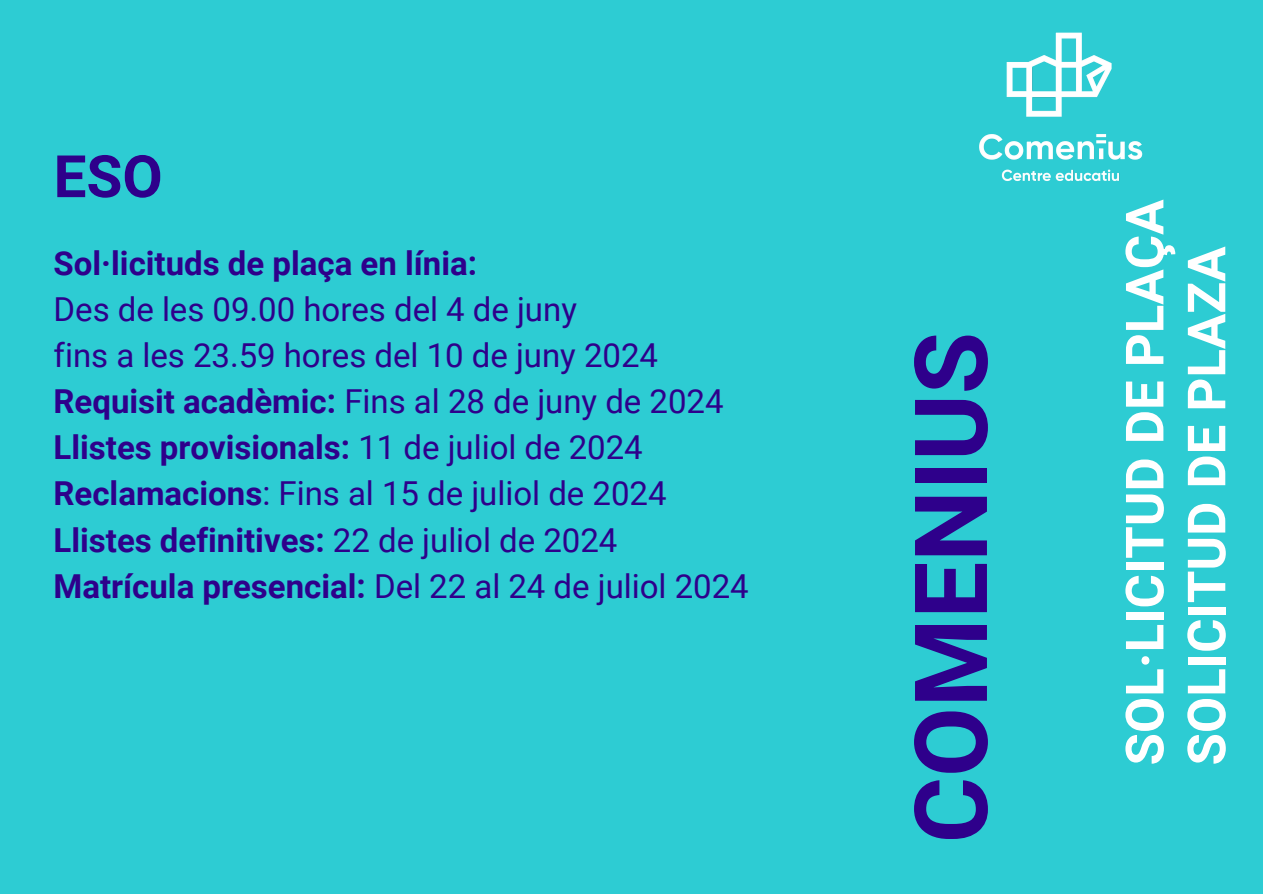
<style>
.page{position:relative;width:1263px;height:894px;background:#fff}
.page>*{position:absolute;margin:0;border:0;box-sizing:border-box;transform-origin:0 0}
.t1{font:700 101.1px "Roboto";color:#2e008b}
.t2{font:700 58.5px "Roboto";color:#2e008b}
.t3{font:700 52.65px/61.8px "Roboto";color:#fff}
.t4{font:33px "Roboto";color:#2e008b}
.t5{font:700 33px "Roboto";color:#2e008b}
.s1{font-weight:700}
.s2{font-weight:400}
</style>
<div class="page">
<div style="left:0;top:0;width:1263px;height:893px;background:#2dccd3"></div>
<img style="left:979px;top:32px;width:164px;height:149px">
<p class="t2" style="left:54px;top:143px;width:111px">ESO</p>
<p class="t5" style="left:54px;top:244px;width:425px">Sol·licituds de plaça en línia:</p>
<p class="t4" style="left:54px;top:290px;width:525px">Des de les 09.00 hores del 4 de juny</p>
<p class="t4" style="left:54px;top:336px;width:606px">fins a les 23.59 hores del 10 de juny 2024</p>
<p class="t4" style="left:54px;top:382px;width:671px"><span class="s1">Requisit acadèmic:</span> Fins al 28 de juny de 2024</p>
<p class="t5" style="left:54px;top:428px;width:591px">Llistes provisionals: <span class="s2">11 de juliol de 2024</span></p>
<p class="t4" style="left:54px;top:474px;width:614px"><span class="s1">Reclamacions</span>: Fins al 15 de juliol de 2024</p>
<p class="t5" style="left:54px;top:521px;width:565px">Llistes definitives: <span class="s2">22 de juliol de 2024</span></p>
<h1 class="t4" style="left:54px;top:567px;width:697px"><span class="s1">Matrícula presencial:</span> Del 22 al 24 de juliol 2024</h1>
<h2 class="t1" style="left:893px;top:843px;width:512px;rotate:-90deg">COMENIUS</h2>
<p class="t3" style="left:1114px;top:765px;width:567px;rotate:-90deg">SOL·LICITUD DE PLAÇA<br>SOLICITUD DE PLAZA</p>
</div>
